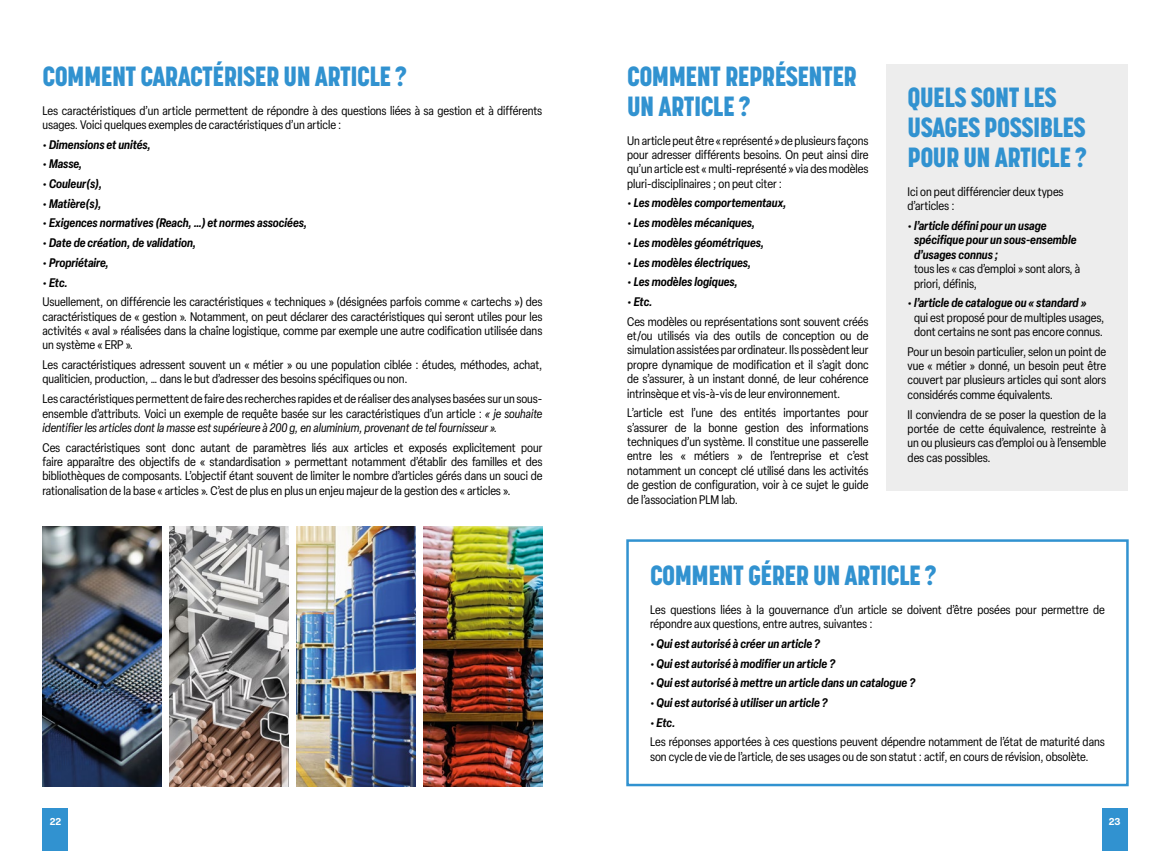
<style>
.page{position:relative;width:1170px;height:851px;background:#fff}
.page>*{position:absolute;margin:0;border:0;box-sizing:border-box;transform-origin:0 0}
.t1{font:800 27.5px/30px "Korolev Condensed";letter-spacing:-.02em;color:#3192d0}
.t2{font:condensed 12.25px/14.4px "Elza";color:#000;text-align:justify}
.t3{font:italic 600 condensed 12.25px/14.4px "Elza";color:#000}
.t4{font:700 10px "Articulat CF";color:#fff}
.s1{font-style:italic}
</style>
<div class="page">
<div style="left:886px;top:64px;width:241px;height:426px;background:#ededed"></div>
<div style="left:626px;top:539px;width:502px;height:247px;border:2px solid #3192d0"></div>
<img style="left:43px;top:526px;width:118px;height:260px">
<img style="left:170px;top:526px;width:118px;height:260px">
<img style="left:297px;top:526px;width:118px;height:260px">
<img style="left:424px;top:526px;width:118px;height:260px">
<div style="left:1101px;top:808px;width:26px;height:42px;background:#3192d0"></div>
<div style="left:43px;top:808px;width:25px;height:42px;background:#3192d0"></div>
<h1 class="t1" style="left:43px;top:61px;width:366px">COMMENT CARACTÉRISER UN ARTICLE ?</h1>
<p class="t2" style="left:43px;top:103px;width:501px">Les caractéristiques d’un article permettent de répondre à des questions liées à sa gestion et à différents usages. Voici quelques exemples de caractéristiques d’un article :</p>
<p class="t3" style="left:43px;top:137px;width:110px">• Dimensions et unités,</p>
<p class="t3" style="left:43px;top:156px;width:41px">• Masse,</p>
<p class="t3" style="left:43px;top:176px;width:61px">• Couleur(s),</p>
<p class="t3" style="left:43px;top:196px;width:60px">• Matière(s),</p>
<p class="t3" style="left:43px;top:216px;width:266px">• Exigences normatives (Reach, …) et normes associées,</p>
<p class="t3" style="left:43px;top:235px;width:155px">• Date de création, de validation,</p>
<p class="t3" style="left:43px;top:255px;width:68px">• Propriétaire,</p>
<p class="t3" style="left:43px;top:275px;width:27px">• Etc.</p>
<p class="t2" style="left:43px;top:294px;width:501px">Usuellement, on différencie les caractéristiques « techniques » (désignées parfois comme « cartechs ») des caractéristiques de « gestion ». Notamment, on peut déclarer des caractéristiques qui seront utiles pour les activités « aval » réalisées dans la chaîne logistique, comme par exemple une autre codification utilisée dans un système « ERP ».</p>
<p class="t2" style="left:43px;top:357px;width:501px">Les caractéristiques adressent souvent un « métier » ou une population ciblée : études, méthodes, achat, qualiticien, production, … dans le but d’adresser des besoins spécifiques ou non.</p>
<p class="t2" style="left:43px;top:391px;width:501px">Les caractéristiques permettent de faire des recherches rapides et de réaliser des analyses basées sur un sous&shy;ensemble d’attributs. Voici un exemple de requête basée sur les caractéristiques d’un article : <span class="s1">« je souhaite identifier les articles dont la masse est supérieure à 200 g, en aluminium, provenant de tel fournisseur ».</span></p>
<p class="t2" style="left:43px;top:440px;width:501px">Ces caractéristiques sont donc autant de paramètres liés aux articles et exposés explicitement pour faire apparaître des objectifs de « standardisation » permettant notamment d’établir des familles et des bibliothèques de composants. L’objectif étant souvent de limiter le nombre d’articles gérés dans un souci de rationalisation de la base « articles ». C’est de plus en plus un enjeu majeur de la gestion des « articles ».</p>
<h1 class="t1" style="left:627px;top:61px;width:231px">COMMENT REPRÉSENTER<br>UN ARTICLE ?</h1>
<p class="t2" style="left:627px;top:133px;width:243px">Un article peut être « représenté » de plusieurs façons pour adresser différents besoins. On peut ainsi dire qu’un article est « multi-représenté » via des modèles pluri-disciplinaires ; on peut citer :</p>
<p class="t3" style="left:627px;top:196px;width:161px">• Les modèles comportementaux,</p>
<p class="t3" style="left:627px;top:215px;width:129px">• Les modèles mécaniques,</p>
<p class="t3" style="left:627px;top:235px;width:138px">• Les modèles géométriques,</p>
<p class="t3" style="left:627px;top:255px;width:125px">• Les modèles électriques,</p>
<p class="t3" style="left:627px;top:274px;width:112px">• Les modèles logiques,</p>
<p class="t3" style="left:627px;top:294px;width:27px">• Etc.</p>
<p class="t2" style="left:627px;top:314px;width:243px">Ces modèles ou représentations sont souvent créés et/ou utilisés via des outils de conception ou de simulation assistées par ordinateur. Ils possèdent leur propre dynamique de modification et il s’agit donc de s’assurer, à un instant donné, de leur cohérence intrinsèque et vis-à-vis de leur environnement.</p>
<p class="t2" style="left:627px;top:405px;width:243px">L’article est l’une des entités importantes pour s’assurer de la bonne gestion des informations techniques d’un système. Il constitue une passerelle entre les « métiers » de l’entreprise et c’est notamment un concept clé utilisé dans les activités de gestion de configuration, voir à ce sujet le guide de l’association PLM lab.</p>
<h1 class="t1" style="left:907px;top:82px;width:181px">QUELS SONT LES<br>USAGES POSSIBLES<br>POUR UN ARTICLE ?</h1>
<p class="t2" style="left:907px;top:184px;width:158px">Ici on peut différencier deux types d’articles :</p>
<p class="t3" style="left:914px;top:218px;width:164px;text-indent:-7px">• l’article défini pour un usage spécifique pour un sous-ensemble d’usages connus ;</p>
<p class="t2" style="left:914px;top:261px;width:168px">tous les « cas d’emploi » sont alors, à priori, définis,</p>
<p class="t3" style="left:907px;top:295px;width:180px">• l’article de catalogue ou « standard »</p>
<p class="t2" style="left:914px;top:310px;width:191px">qui est proposé pour de multiples usages, dont certains ne sont pas encore connus.</p>
<p class="t2" style="left:907px;top:344px;width:200px">Pour un besoin particulier, selon un point de vue « métier » donné, un besoin peut être couvert par plusieurs articles qui sont alors considérés comme équivalents.</p>
<p class="t2" style="left:907px;top:407px;width:200px">Il conviendra de se poser la question de la portée de cette équivalence, restreinte à un ou plusieurs cas d’emploi ou à l’ensemble des cas possibles.</p>
<h1 class="t1" style="left:650px;top:560px;width:288px">COMMENT GÉRER UN ARTICLE ?</h1>
<p class="t2" style="left:650px;top:602px;width:456px">Les questions liées à la gouvernance d’un article se doivent d’être posées pour permettre de répondre aux questions, entre autres, suivantes :</p>
<p class="t3" style="left:650px;top:636px;width:171px">• Qui est autorisé à créer un article ?</p>
<p class="t3" style="left:650px;top:655px;width:186px">• Qui est autorisé à modifier un article ?</p>
<p class="t3" style="left:650px;top:675px;width:266px">• Qui est autorisé à mettre un article dans un catalogue ?</p>
<p class="t3" style="left:650px;top:695px;width:179px">• Qui est autorisé à utiliser un article ?</p>
<p class="t3" style="left:650px;top:714px;width:27px">• Etc.</p>
<p class="t2" style="left:650px;top:734px;width:456px">Les réponses apportées à ces questions peuvent dépendre notamment de l’état de maturité dans son cycle de vie de l’article, de ses usages ou de son statut : actif, en cours de révision, obsolète.</p>
<p class="t4" style="left:50px;top:814px;width:13px">22</p>
<p class="t4" style="left:1108px;top:814px;width:13px">23</p>
</div>
